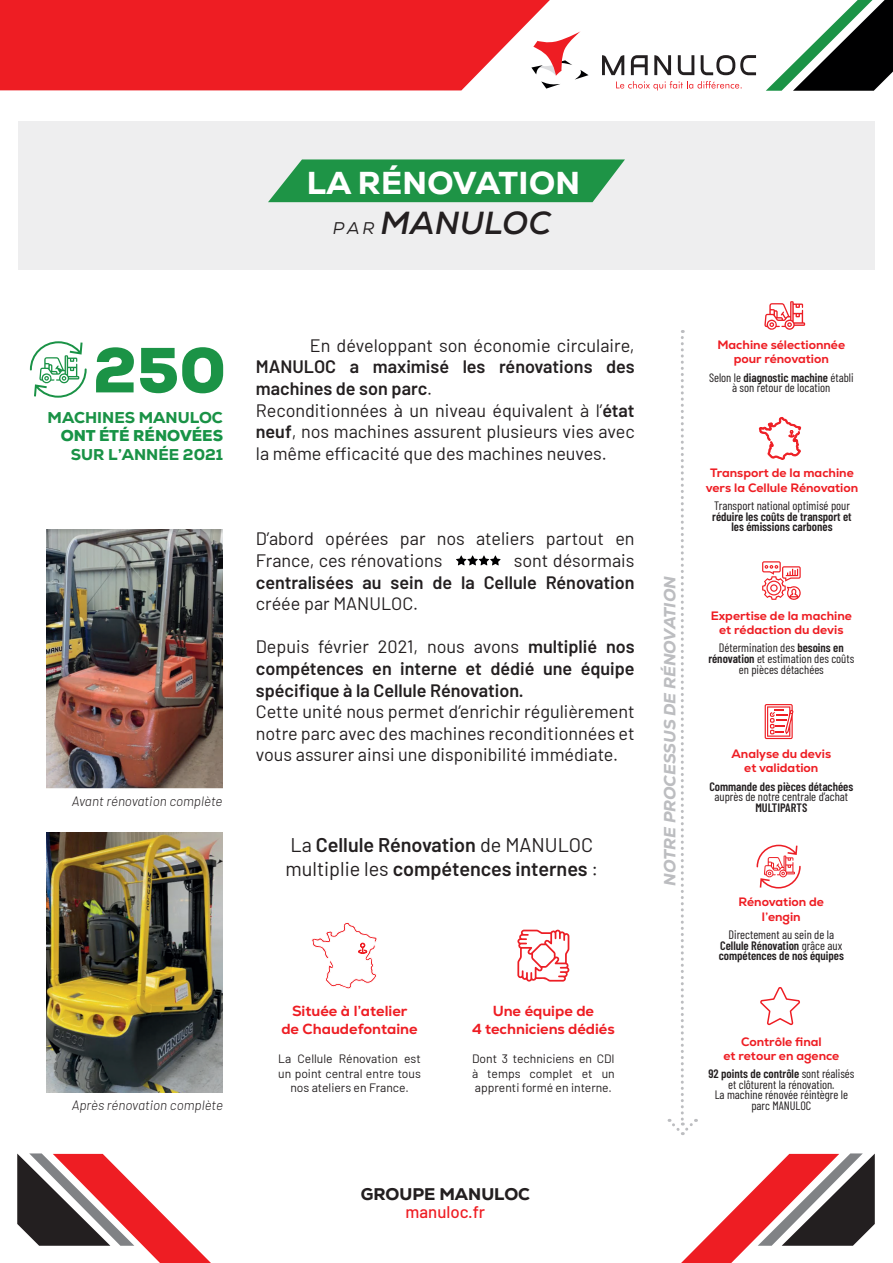
<style>
.page{position:relative;width:893px;height:1263px;background:#fff}
.page>*{position:absolute;margin:0;border:0;box-sizing:border-box;transform-origin:0 0}
.t1{font:900 63.6px "Nexa";color:#1b9346}
.t2{font:italic 700 31.8px "Nexa";letter-spacing:.01em;color:#231f20}
.t3{font:800 31.65px "Nexa";letter-spacing:.01em;color:#fff}
.t4{font:600 19.8px/23.7px "Barlow";color:#231f20}
.t5{font:18px/21.6px "Barlow";color:#231f20}
.t6{font:600 18px/21.6px "Barlow";color:#231f20;text-align:justify}
.t7{font:800 16.8px "Nexa";color:#231f20}
.t8{font:500 16.8px "Barlow";color:#ee1d23}
.t9{font:italic 800 16.2px "Nexa";color:#bcbdc0}
.t10{font:800 15.6px "Nexa";color:#1a9246}
.t11{font:900 15.6px "Nexa";color:#179346}
.t12{font:800 14.55px/17.5px "Nexa";color:#ee1d23;text-align:center}
.t13{font:italic 300 13.5px "Barlow";color:#231f20}
.t14{font:12.15px/10.6px "Barlow Condensed";color:#231f20;text-align:center}
.t15{font:800 12.15px/14.2px "Nexa";color:#ee1d23;text-align:center}
.t16{font:600 12.15px/10.6px "Barlow Condensed";color:#231f20;text-align:center}
.t17{font:12.15px/14.5px "Barlow";color:#231f20;text-align:center}
.s1{font-weight:400;font-size:16.95px}
.s2{font-weight:600}
.s3{font-weight:400}
</style>
<div class="page">
<div style="left:0;top:0;width:550px;height:90px;background:#ee1d23"></div>
<svg style="left:766px;top:0;width:127px;height:91px"></svg>
<svg style="left:678px;top:55px;width:16px;height:20px"></svg>
<svg style="left:701px;top:55px;width:55px;height:20px"></svg>
<svg style="left:631px;top:55px;width:17px;height:20px"></svg>
<svg style="left:654px;top:55px;width:17px;height:20px"></svg>
<svg style="left:602px;top:55px;width:22px;height:20px"></svg>
<svg style="left:616px;top:81px;width:126px;height:9px"></svg>
<svg style="left:531px;top:31px;width:57px;height:58px"></svg>
<svg style="left:17px;top:1153px;width:194px;height:110px"></svg>
<svg style="left:681px;top:1153px;width:194px;height:110px"></svg>
<svg style="left:764px;top:301px;width:41px;height:29px"></svg>
<svg style="left:759px;top:417px;width:42px;height:43px"></svg>
<svg style="left:762px;top:561px;width:39px;height:39px"></svg>
<svg style="left:765px;top:704px;width:28px;height:35px"></svg>
<svg style="left:756px;top:845px;width:45px;height:43px"></svg>
<div style="left:18px;top:121px;width:857px;height:149px;background:#eeeeef"></div>
<svg style="left:268px;top:159px;width:357px;height:43px;background:#339d57"></svg>
<svg style="left:760px;top:987px;width:40px;height:39px"></svg>
<svg style="left:30px;top:341px;width:57px;height:57px"></svg>
<svg style="left:311px;top:922px;width:66px;height:67px"></svg>
<svg style="left:517px;top:929px;width:53px;height:53px"></svg>
<img style="left:46px;top:529px;width:176px;height:260px">
<img style="left:46px;top:832px;width:176px;height:260px">
<svg style="left:456px;top:555px;width:45px;height:10px"></svg>
<svg style="left:669px;top:330px;width:28px;height:805px"></svg>
<h3 class="t3" style="left:307px;top:163px;width:275px">LA RÉNOVATION</h3>
<h2 class="t2" style="left:333px;top:203px;width:219px"><span class="s1">PA R</span> MANULOC</h2>
<h1 class="t1" style="left:93px;top:329px;width:134px">250</h1>
<p class="t10" style="left:48px;top:407px;width:177px">MACHINES MANULOC</p>
<p class="t11" style="left:61px;top:426px;width:164px">ONT ÉTÉ RÉNOVÉES</p>
<p class="t10" style="left:71px;top:445px;width:154px">SUR L’ANNÉE 2021</p>
<p class="t13" style="left:72px;top:791px;width:152px">Avant rénovation complète</p>
<p class="t13" style="left:72px;top:1095px;width:153px">Après rénovation complète</p>
<p class="t5" style="left:310px;top:333px;width:326px">En développant son économie circulaire,</p>
<p class="t5" style="left:256px;top:355px;width:380px"><span class="s2">MANULOC a maximisé les rénovations des machines de son parc</span>.<br>Reconditionnées à un niveau équivalent à l’<span class="s2">état neuf</span>, nos machines assurent plusieurs vies avec la même efficacité que des machines neuves.</p>
<p class="t5" style="left:256px;top:527px;width:380px">D’abord opérées par nos ateliers partout en<br>France, ces rénovations</p>
<p class="t5" style="left:514px;top:548px;width:122px">sont désormais</p>
<p class="t6" style="left:256px;top:570px;width:380px">centralisées au sein de la Cellule Rénovation</p>
<p class="t5" style="left:256px;top:591px;width:164px">créée par MANULOC.</p>
<p class="t6" style="left:256px;top:635px;width:380px"><span class="s3">Depuis février 2021, nous avons</span> multiplié nos compétences en interne et dédié une équipe spécifique à la Cellule Rénovation.</p>
<p class="t5" style="left:256px;top:699px;width:380px;text-align:justify">Cette unité nous permet d’enrichir régulièrement notre parc avec des machines reconditionnées et vous assurer ainsi une disponibilité immédiate.</p>
<p class="t4" style="left:285px;top:831px;width:314px"><span class="s3">La</span> Cellule Rénovation <span class="s3">de MANULOC multiplie les</span> compétences internes <span class="s3">:</span></p>
<p class="t9" style="left:659px;top:886px;width:311px;rotate:-90deg">NOTRE PROCESSUS DE RÉNOVATION</p>
<p class="t12" style="left:281px;top:1002px;width:138px">Située à l’atelier de Chaudefontaine</p>
<p class="t17" style="left:278px;top:1050px;width:144px">La Cellule Rénovation est un point central entre tous nos ateliers en France.</p>
<p class="t12" style="left:472px;top:1002px;width:144px">Une équipe de<br>4 techniciens dédiés</p>
<p class="t17" style="left:472px;top:1050px;width:144px;text-align:justify">Dont 3 techniciens en CDI à temps complet et un apprenti formé en interne.</p>
<p class="t15" style="left:717px;top:338px;width:129px">Machine sélectionnée pour rénovation</p>
<p class="t14" style="left:709px;top:371px;width:146px">Selon le <span class="s2">diagnostic machine</span> établi à son retour de location</p>
<p class="t15" style="left:706px;top:466px;width:154px">Transport de la machine vers la Cellule Rénovation</p>
<p class="t14" style="left:714px;top:499px;width:137px">Transport national optimisé pour</p>
<p class="t16" style="left:712px;top:510px;width:141px">réduire les coûts de transport et les émissions carbones</p>
<p class="t15" style="left:711px;top:608px;width:143px">Expertise de la machine et rédaction du devis</p>
<p class="t14" style="left:708px;top:642px;width:147px">Détermination des <span class="s2">besoins en rénovation</span> et estimation des coûts en pièces détachées</p>
<p class="t15" style="left:731px;top:747px;width:101px">Analyse du devis et validation</p>
<p class="t16" style="left:709px;top:780px;width:145px">Commande des pièces détachées</p>
<p class="t14" style="left:714px;top:791px;width:135px">auprès de notre centrale d’achat</p>
<p class="t16" style="left:755px;top:801px;width:53px">MULTIPARTS</p>
<p class="t15" style="left:739px;top:895px;width:87px">Rénovation de l’engin</p>
<p class="t16" style="left:719px;top:928px;width:127px"><span class="s3">Directement au sein de la<br></span>Cellule Rénovation <span class="s3">grâce aux </span>compétences de nos équipes</p>
<p class="t15" style="left:723px;top:1034px;width:118px">Contrôle final<br>et retour en agence</p>
<p class="t14" style="left:708px;top:1067px;width:147px"><span class="s2">92 points de contrôle</span> sont réalisés et clôturent la rénovation.<br>La machine rénovée réintègre le parc MANULOC</p>
<p class="t7" style="left:361px;top:1183px;width:171px">GROUPE MANULOC</p>
<p class="t8" style="left:406px;top:1199px;width:81px">manuloc.fr</p>
</div>
